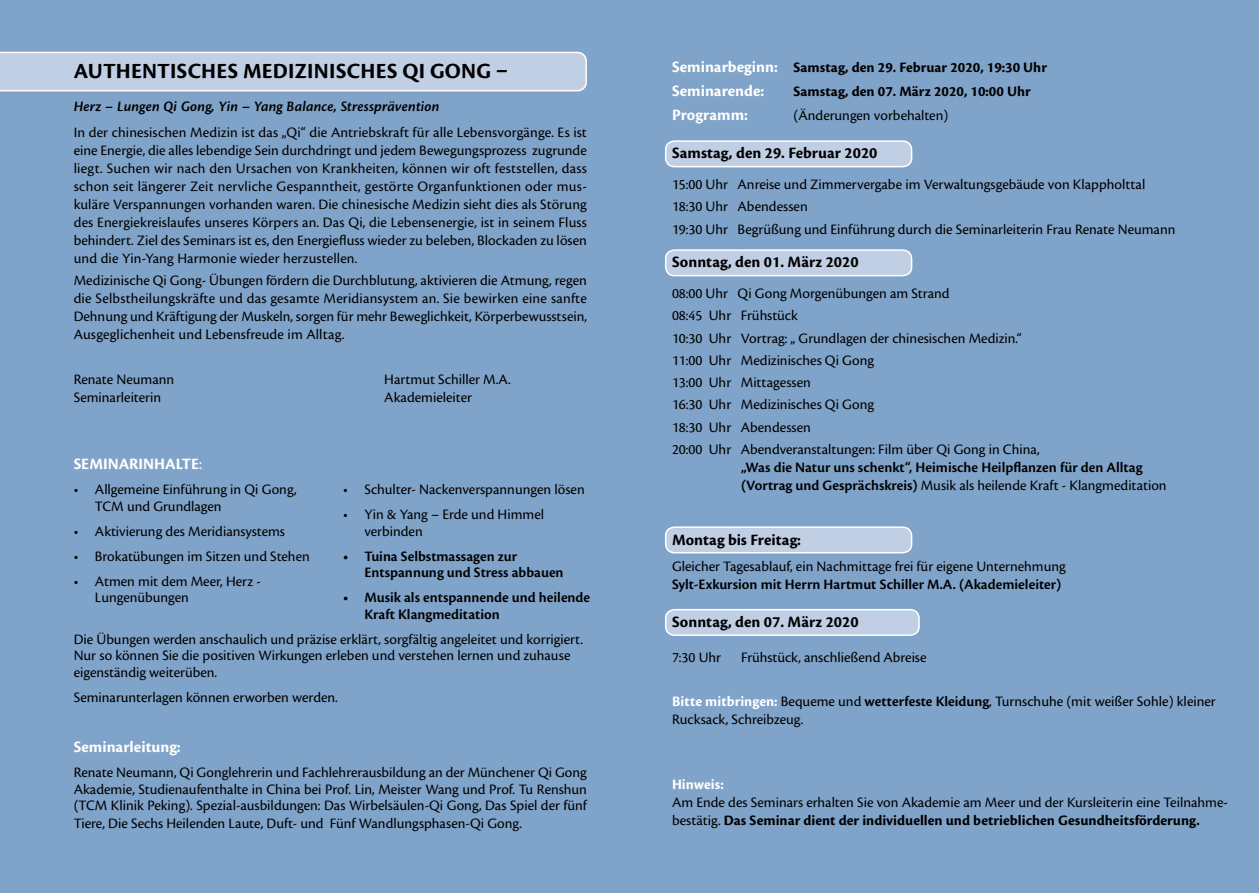
<style>
.page{position:relative;width:1259px;height:893px;background:#80a3c9}
.page>*{position:absolute;margin:0;border:0;box-sizing:border-box;transform-origin:0 0}
.t1{font:700 22.5px "Cronos Pro";letter-spacing:.015em;color:#000}
.t2{font:700 16.5px "Cronos Pro";letter-spacing:.005em;color:#000}
.t3{font:700 16.5px "Cronos Pro";color:#fff}
.t4{font:15px/18px "Cronos Pro";color:#000}
.t5{font:600 15px/16.5px "Cronos Pro";color:#000}
.t6{font:700 15px "Cronos Pro";color:#000}
.t7{font:italic 600 15px "Cronos Pro";letter-spacing:.005em;color:#000}
.t8{font:700 15px "Cronos Pro";color:#fff}
.s1{font-weight:400}
.s2{font-size:16.5px;color:#fff}
.s3{font-weight:700;color:#fff}
.s4{font-weight:600}
.s5{font-weight:700}
</style>
<div class="page">
<svg style="left:0;top:52px;width:587px;height:39px;background:#c4d1e5"></svg>
<div style="left:665px;top:141px;width:246px;height:26px;background:#c1cfe4;border-radius:9px"></div>
<div style="left:665px;top:140px;width:247px;height:27px;border:2px solid #fff;border-radius:9px"></div>
<div style="left:665px;top:250px;width:246px;height:26px;background:#c1cfe4;border-radius:9px"></div>
<div style="left:665px;top:249px;width:247px;height:27px;border:2px solid #fff;border-radius:9px"></div>
<div style="left:665px;top:527px;width:246px;height:26px;background:#c1cfe4;border-radius:9px"></div>
<div style="left:665px;top:526px;width:247px;height:27px;border:2px solid #fff;border-radius:9px"></div>
<div style="left:665px;top:610px;width:254px;height:25px;background:#c1cfe4;border-radius:9px"></div>
<div style="left:665px;top:609px;width:254px;height:27px;border:2px solid #fff;border-radius:9px"></div>
<h1 class="t1" style="left:74px;top:58px;width:436px">AUTHENTISCHES MEDIZINISCHES QI GONG –</h1>
<p class="t7" style="left:74px;top:97px;width:367px">Herz – Lungen Qi Gong, Yin – Yang Balance, Stressprävention</p>
<p class="t4" style="left:74px;top:124px;width:515px;text-align:justify">In der chinesischen Medizin ist das „Qi“ die Antriebskraft für alle Lebensvorgänge. Es ist eine Energie, die alles lebendige Sein durchdringt und jedem Bewegungsprozess zugrunde liegt. Suchen wir nach den Ursachen von Krankheiten, können wir oft feststellen, dass schon seit längerer Zeit nervliche Gespanntheit, gestörte Organfunktionen oder mus&shy;kuläre Verspannungen vorhanden waren. Die chinesische Medizin sieht dies als Störung des Energiekreislaufes unseres Körpers an. Das Qi, die Lebensenergie, ist in seinem Fluss behindert. Ziel des Seminars ist es, den Energiefluss wieder zu beleben, Blockaden zu lösen und die Yin-Yang Harmonie wieder herzustellen.</p>
<p class="t4" style="left:74px;top:272px;width:515px;text-align:justify">Medizinische Qi Gong- Übungen fördern die Durchblutung, aktivieren die Atmung, regen die Selbstheilungskräfte und das gesamte Meridiansystem an. Sie bewirken eine sanfte Dehnung und Kräftigung der Muskeln, sorgen für mehr Beweglichkeit, Körperbewusstsein, Ausgeglichenheit und Lebensfreude im Alltag.</p>
<p class="t4" style="left:74px;top:370px;width:102px">Renate Neumann</p>
<p class="t4" style="left:384px;top:370px;width:128px">Hartmut Schiller M.A.</p>
<p class="t4" style="left:74px;top:388px;width:89px">Seminarleiterin</p>
<p class="t4" style="left:384px;top:388px;width:89px">Akademieleiter</p>
<p class="t3" style="left:74px;top:454px;width:130px">SEMINARINHALTE<span class="s1">:</span></p>
<p class="t4" style="left:95px;top:481px;width:203px;line-height:16.5px;text-indent:-21px">• Allgemeine Einführung in Qi Gong,<br>TCM und Grundlagen</p>
<p class="t4" style="left:74px;top:522px;width:213px">• Aktivierung des Meridiansystems</p>
<p class="t4" style="left:74px;top:547px;width:237px">• Brokatübungen im Sitzen und Stehen</p>
<p class="t4" style="left:95px;top:573px;width:167px;line-height:16.5px;text-indent:-21px">• Atmen mit dem Meer, Herz -<br>Lungenübungen</p>
<p class="t4" style="left:343px;top:480px;width:243px">• Schulter- Nackenverspannungen lösen</p>
<p class="t4" style="left:364px;top:506px;width:181px;line-height:16.5px;text-indent:-21px">• Yin &amp; Yang – Erde und Himmel verbinden</p>
<p class="t5" style="left:364px;top:548px;width:201px;text-indent:-21px">• Tuina Selbstmassagen zur<br>Entspannung und Stress abbauen</p>
<p class="t5" style="left:364px;top:589px;width:227px;text-indent:-21px">• Musik als entspannende und heilende<br>Kraft Klangmeditation</p>
<p class="t4" style="left:74px;top:631px;width:511px;line-height:16.5px">Die Übungen werden anschaulich und präzise erklärt, sorgfältig angeleitet und korrigiert.<br>Nur so können Sie die positiven Wirkungen erleben und verstehen lernen und zuhause eigenständig weiterüben.</p>
<p class="t4" style="left:74px;top:688px;width:266px">Seminarunterlagen können erworben werden.</p>
<p class="t3" style="left:74px;top:738px;width:108px">Seminarleitung:</p>
<p class="t4" style="left:74px;top:764px;width:515px;line-height:16.5px;text-align:justify">Renate Neumann, Qi Gonglehrerin und Fachlehrerausbildung an der Münchener Qi Gong Akademie, Studienaufenthalte in China bei Prof. Lin, Meister Wang und Prof. Tu Renshun (TCM Klinik Peking). Spezial-ausbildungen: Das Wirbelsäulen-Qi Gong, Das Spiel der fünf</p>
<p class="t4" style="left:74px;top:815px;width:450px">Tiere, Die Sechs Heilenden Laute, Duft- und Fünf Wandlungsphasen-Qi Gong.</p>
<p class="t6" style="left:672px;top:59px;width:376px"><span class="s2">Seminarbeginn:</span> Samstag, den 29. Februar 2020, 19:30 Uhr</p>
<p class="t3" style="left:672px;top:82px;width:94px">Seminarende:</p>
<p class="t6" style="left:793px;top:83px;width:239px">Samstag, den 07. März 2020, 10:00 Uhr</p>
<p class="t3" style="left:672px;top:106px;width:77px">Programm:</p>
<p class="t4" style="left:793px;top:107px;width:156px">(Änderungen vorbehalten)</p>
<p class="t2" style="left:672px;top:144px;width:207px">Samstag, den 29. Februar 2020</p>
<p class="t4" style="left:672px;top:173px;width:505px;line-height:22.2px">15:00 Uhr Anreise und Zimmervergabe im Verwaltungsgebäude von Klappholttal<br>18:30 Uhr Abendessen<br>19:30 Uhr Begrüßung und Einführung durch die Seminarleiterin Frau Renate Neumann</p>
<p class="t2" style="left:672px;top:253px;width:188px">Sonntag, den 01. März 2020</p>
<p class="t4" style="left:672px;top:282px;width:369px;line-height:22.2px">08:00 Uhr Qi Gong Morgenübungen am Strand<br>08:45 Uhr Frühstück<br>10:30 Uhr Vortrag: „ Grundlagen der chinesischen Medizin.“ 11:00 Uhr Medizinisches Qi Gong<br>13:00 Uhr Mittagessen<br>16:30 Uhr Medizinisches Qi Gong<br>18:30 Uhr Abendessen<br>20:00 Uhr Abendveranstaltungen: Film über Qi Gong in China,</p>
<p class="t5" style="left:741px;top:458px;width:427px;line-height:18px">„Was die Natur uns schenkt“, Heimische Heilpflanzen für den Alltag (Vortrag und Gesprächskreis) <span class="s1">Musik als heilende Kraft - Klangmeditation</span></p>
<p class="t2" style="left:672px;top:530px;width:130px">Montag bis Freitag:</p>
<p class="t4" style="left:672px;top:558px;width:395px">Gleicher Tagesablauf, ein Nachmittage frei für eigene Unternehmung</p>
<p class="t5" style="left:672px;top:576px;width:391px">Sylt-Exkursion mit Herrn Hartmut Schiller M.A. (Akademieleiter)</p>
<p class="t2" style="left:672px;top:613px;width:188px">Sonntag, den 07. März 2020</p>
<p class="t4" style="left:672px;top:649px;width:51px">7:30 Uhr</p>
<p class="t4" style="left:741px;top:649px;width:187px">Frühstück, anschließend Abreise</p>
<p class="t4" style="left:672px;top:692px;width:545px"><span class="s3">Bitte mitbringen:</span> Bequeme und <span class="s4">wetterfeste Kleidung</span>, Turnschuhe (mit weißer Sohle) kleiner<br>Rucksack, Schreibzeug.</p>
<p class="t8" style="left:672px;top:776px;width:53px">Hinweis:</p>
<p class="t4" style="left:672px;top:794px;width:557px">Am Ende des Seminars erhalten Sie von Akademie am Meer und der Kursleiterin eine Teilnahme&shy;bestätig. <span class="s5">Das Seminar dient der individuellen und betrieblichen Gesundheitsförderung.</span></p>
</div>
